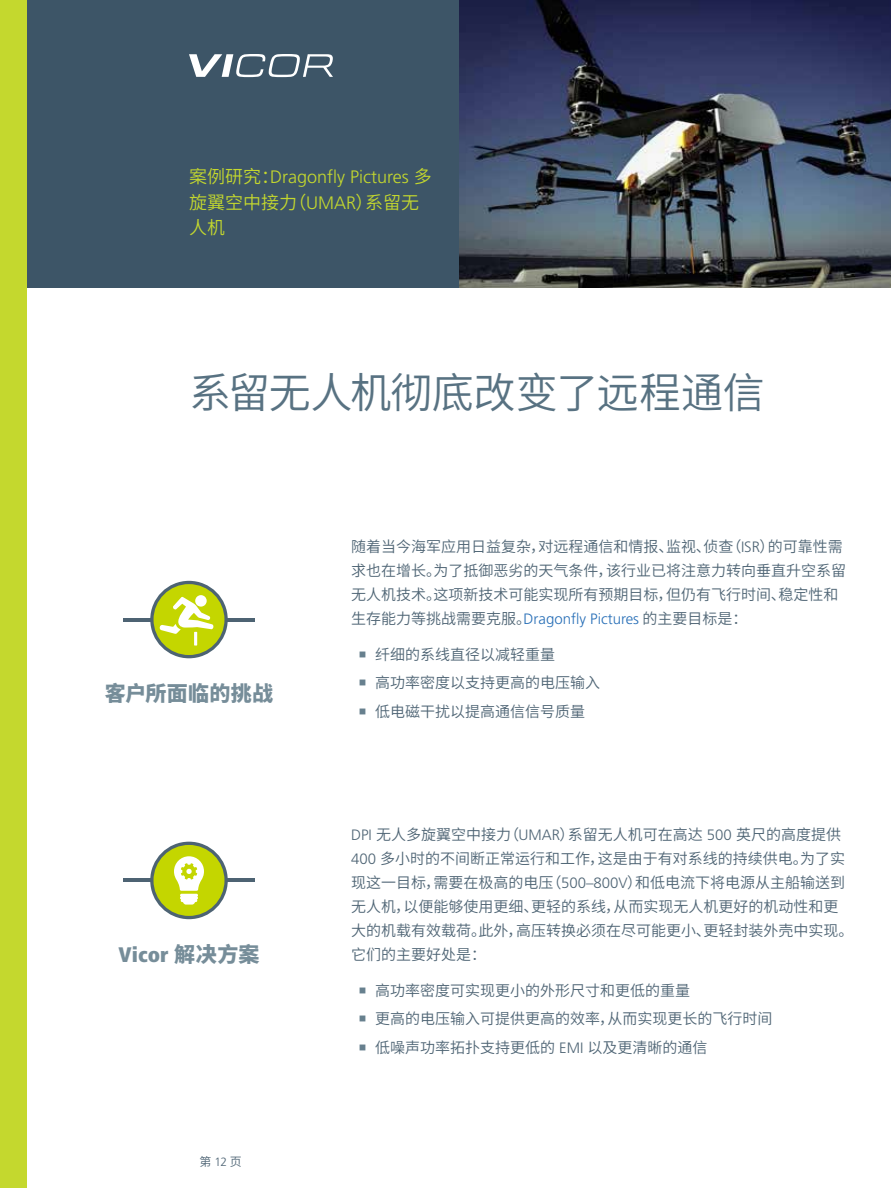
<style>
.page{position:relative;width:891px;height:1188px;background:#fff}
.page>*{position:absolute;margin:0;border:0;box-sizing:border-box;transform-origin:0 0}
.t1{font:42px "Source Han Sans CN";letter-spacing:-.015em;color:#587282}
.t2{font:900 condensed 21px "Frutiger LT Pro";color:#768d99}
.t3{font:800 21px "Source Han Sans CN";letter-spacing:.01em;color:#768d99}
.t4{font:300 18px "Frutiger LT Pro";color:#c4d82e}
.t5{font:18px/25.5px "Source Han Sans CN";color:#c4d82e}
.t6{font:15px/24px "Source Han Sans CN";color:#4f6575}
.t7{font:12px "Source Han Sans CN";color:#4f6575}
.s1{font-family:"Source Han Sans CN";font-weight:400}
.s2{font-family:"Frutiger LT Pro";font-weight:300}
.s3{font-family:"Source Han Sans CN";font-weight:800;font-stretch:normal}
.s4{font-family:"Frutiger LT Pro";font-weight:300;color:#286fb7}
</style>
<div class="page">
<div style="left:0;top:0;width:27px;height:1188px;background:#c4d82e"></div>
<div style="left:27px;top:0;width:433px;height:288px;background:#3d5567"></div>
<svg style="left:189px;top:54px;width:144px;height:23px"></svg>
<hr style="left:123px;top:879px;width:132px;height:3px;background:#4d6373">
<svg style="left:150px;top:842px;width:78px;height:77px"></svg>
<hr style="left:123px;top:618px;width:132px;height:3px;background:#4d6373">
<svg style="left:150px;top:581px;width:78px;height:77px"></svg>
<img style="left:459px;top:0;width:432px;height:288px">
<p class="t4" style="left:189px;top:166px;width:244px"><span class="s1">案例研究：</span>Dragonfly Pictures <span class="s1">多</span></p>
<p class="t5" style="left:189px;top:190px;width:232px">旋翼空中接力（<span class="s2">UMAR</span>）系留无人机</p>
<h1 class="t1" style="left:189px;top:369px;width:577px">系留无人机彻底改变了远程通信</h1>
<h2 class="t3" style="left:105px;top:681px;width:170px">客户所面临的挑战</h2>
<h2 class="t2" style="left:118px;top:942px;width:143px">Vicor <span class="s3">解决方案</span></h2>
<p class="t7" style="left:200px;top:1155px;width:44px">第<span class="s2">12</span>页</p>
<p class="t6" style="left:351px;top:535px;width:496px">随着当今海军应用日益复杂，对远程通信和情报、监视、侦查（<span class="s2">ISR</span>）的可靠性需求也在增长。为了抵御恶劣的天气条件，该行业已将注意力转向垂直升空系留无人机技术。这项新技术可能实现所有预期目标，但仍有飞行时间、稳定性和生存能力等挑战需要克服。<span class="s4">Dragonfly Pictures</span> 的主要目标是：</p>
<p class="t6" style="left:375px;top:641px;width:226px;line-height:28.5px">纤细的系线直径以减轻重量<br>高功率密度以支持更高的电压输入低电磁干扰以提高通信信号质量</p>
<p class="t6" style="left:351px;top:823px;width:504px"><span class="s2">DPI</span> 无人多旋翼空中接力（<span class="s2">UMAR</span>）系留无人机可在高达 <span class="s2">500</span> 英尺的高度提供<span class="s2">400</span> 多小时的不间断正常运行和工作，这是由于有对系线的持续供电。为了实现这一目标，需要在极高的电压（<span class="s2">500–800V</span>）和低电流下将电源从主船输送到无人机，以便能够使用更细、更轻的系线，从而实现无人机更好的机动性和更大的机载有效载荷。此外，高压转换必须在尽可能更小、更轻封装外壳中实现。它们的主要好处是：</p>
<p class="t6" style="left:375px;top:977px;width:399px;line-height:28.5px">高功率密度可实现更小的外形尺寸和更低的重量<br>更高的电压输入可提供更高的效率，从而实现更长的飞行时间低噪声功率拓扑支持更低的 <span class="s2">EMI</span> 以及更清晰的通信</p>
</div>
